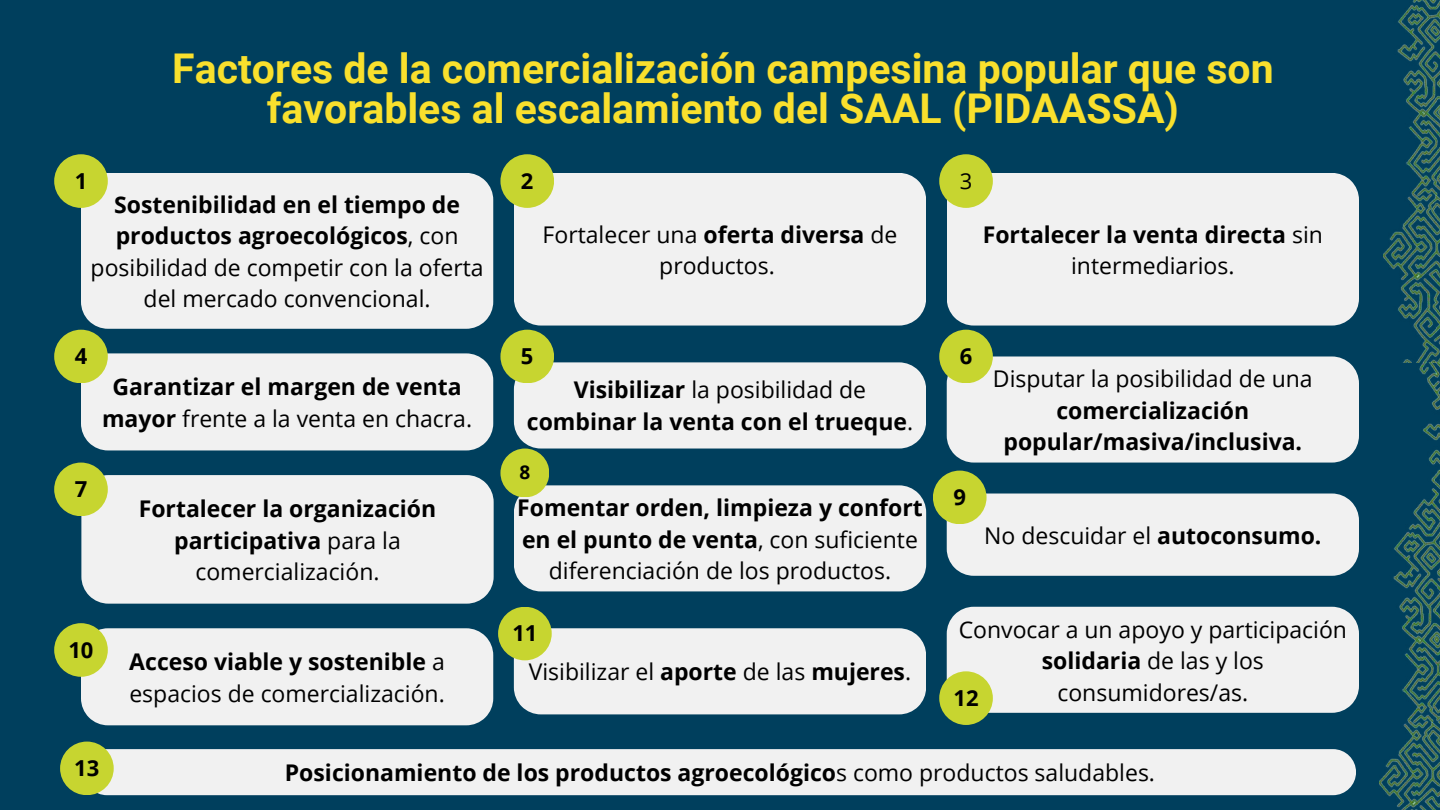
<style>
.page{position:relative;width:1440px;height:810px;background:#003f5d}
.page>*{position:absolute;margin:0;border:0;box-sizing:border-box;transform-origin:0 0}
.t1{font:700 41px/40.5px "Roboto";color:#f9e02d;text-align:center}
.t2{font:700 23px/31.5px "Open Sans";color:#000;text-align:center}
.t3{font:23px/31.5px "Open Sans";color:#000;text-align:center}
.t4{font:700 22px "Open Sans";color:#000}
.t5{font:22px "Open Sans";color:#000}
.t6{font:700 19px "Open Sans";color:#000}
.s1{font-weight:700}
.s2{font-weight:400}
</style>
<div class="page">
<div style="left:81px;top:173px;width:412px;height:156px;background:#f1f1f1"></div>
<div style="left:514px;top:173px;width:412px;height:153px;background:#f1f1f1"></div>
<div style="left:81px;top:353px;width:412px;height:97px;background:#f1f1f1"></div>
<div style="left:947px;top:173px;width:412px;height:153px;background:#f1f1f1"></div>
<div style="left:514px;top:362px;width:412px;height:87px;background:#f1f1f1"></div>
<div style="left:947px;top:356px;width:412px;height:107px;background:#f1f1f1"></div>
<div style="left:81px;top:475px;width:413px;height:129px;background:#f1f1f1"></div>
<div style="left:514px;top:485px;width:412px;height:106px;background:#f1f1f1"></div>
<div style="left:947px;top:494px;width:412px;height:82px;background:#f1f1f1"></div>
<div style="left:81px;top:628px;width:412px;height:97px;background:#f1f1f1"></div>
<div style="left:514px;top:628px;width:412px;height:86px;background:#f1f1f1"></div>
<div style="left:947px;top:607px;width:412px;height:106px;background:#f1f1f1"></div>
<div style="left:84px;top:749px;width:1272px;height:46px;background:#f1f1f1;border-radius:23px"></div>
<div style="left:54px;top:154px;width:54px;height:54px;background:#c7d530;border-radius:50%"></div>
<div style="left:500px;top:154px;width:54px;height:54px;background:#c7d530;border-radius:50%"></div>
<div style="left:939px;top:154px;width:54px;height:54px;background:#c7d530;border-radius:50%"></div>
<div style="left:54px;top:330px;width:54px;height:53px;background:#c7d530;border-radius:50%"></div>
<div style="left:500px;top:330px;width:54px;height:53px;background:#c7d530;border-radius:50%"></div>
<div style="left:939px;top:330px;width:54px;height:53px;background:#c7d530;border-radius:50%"></div>
<div style="left:54px;top:463px;width:54px;height:53px;background:#c7d530;border-radius:50%"></div>
<div style="left:500px;top:449px;width:49px;height:48px;background:#c7d530;border-radius:50%"></div>
<div style="left:933px;top:471px;width:54px;height:53px;background:#c7d530;border-radius:50%"></div>
<div style="left:54px;top:623px;width:54px;height:54px;background:#c7d530;border-radius:50%"></div>
<div style="left:60px;top:742px;width:54px;height:53px;background:#c7d530;border-radius:50%"></div>
<div style="left:498px;top:607px;width:54px;height:53px;background:#c7d530;border-radius:50%"></div>
<div style="left:939px;top:671px;width:54px;height:54px;background:#c7d530;border-radius:50%"></div>
<img style="left:1384px;top:0;width:56px;height:362px">
<img style="left:1379px;top:362px;width:61px;height:448px">
<h1 class="t1" style="left:172px;top:48px;width:1103px">Factores de la comercialización campesina popular que son favorables al escalamiento del SAAL (PIDAASSA)</h1>
<p class="t4" style="left:75px;top:165px;width:14px">1</p>
<p class="t4" style="left:521px;top:165px;width:14px">2</p>
<p class="t5" style="left:960px;top:165px;width:14px">3</p>
<p class="t3" style="left:91px;top:188px;width:395px"><span class="s1">Sostenibilidad en el tiempo de productos agroecológicos</span>, con posibilidad de competir con la oferta del mercado convencional.</p>
<p class="t3" style="left:543px;top:218px;width:356px">Fortalecer una <span class="s1">oferta diversa</span> de productos.</p>
<p class="t2" style="left:983px;top:218px;width:342px">Fortalecer la venta directa <span class="s2">sin intermediarios.</span></p>
<p class="t4" style="left:75px;top:341px;width:14px">4</p>
<p class="t4" style="left:521px;top:341px;width:14px">5</p>
<p class="t4" style="left:960px;top:341px;width:14px">6</p>
<p class="t4" style="left:75px;top:474px;width:14px">7</p>
<p class="t2" style="left:102px;top:371px;width:372px">Garantizar el margen de venta mayor <span class="s2">frente a la venta en chacra.</span></p>
<p class="t2" style="left:527px;top:374px;width:388px">Visibilizar <span class="s2">la posibilidad de </span>combinar la venta con el trueque<span class="s2">.</span></p>
<p class="t3" style="left:993px;top:363px;width:321px">Disputar la posibilidad de una</p>
<p class="t2" style="left:1004px;top:394px;width:300px">comercialización popular/masiva/inclusiva.</p>
<p class="t6" style="left:519px;top:459px;width:12px">8</p>
<p class="t2" style="left:139px;top:492px;width:299px">Fortalecer la organización participativa <span class="s2">para la comercialización.</span></p>
<p class="t2" style="left:517px;top:491px;width:407px">Fomentar orden, limpieza y confort en el punto de venta<span class="s2">, con suficiente diferenciación de los productos.</span></p>
<p class="t4" style="left:953px;top:482px;width:14px">9</p>
<p class="t3" style="left:984px;top:519px;width:339px">No descuidar el <span class="s1">autoconsumo.</span></p>
<p class="t4" style="left:68px;top:634px;width:27px">10</p>
<p class="t4" style="left:512px;top:618px;width:27px">11</p>
<p class="t3" style="left:129px;top:646px;width:317px;text-align:left"><span class="s1">Acceso viable y sostenible</span> a espacios de comercialización.</p>
<p class="t3" style="left:529px;top:655px;width:384px">Visibilizar el <span class="s1">aporte</span> de las <span class="s1">mujeres</span>.</p>
<p class="t3" style="left:959px;top:613px;width:390px">Convocar a un apoyo y participación <span class="s1">solidaria</span> de las y los consumidores/as.</p>
<p class="t4" style="left:953px;top:682px;width:27px">12</p>
<p class="t4" style="left:74px;top:753px;width:27px">13</p>
<p class="t2" style="left:285px;top:757px;width:872px">Posicionamiento de los productos agroecológico<span class="s2">s como productos saludables.</span></p>
</div>
